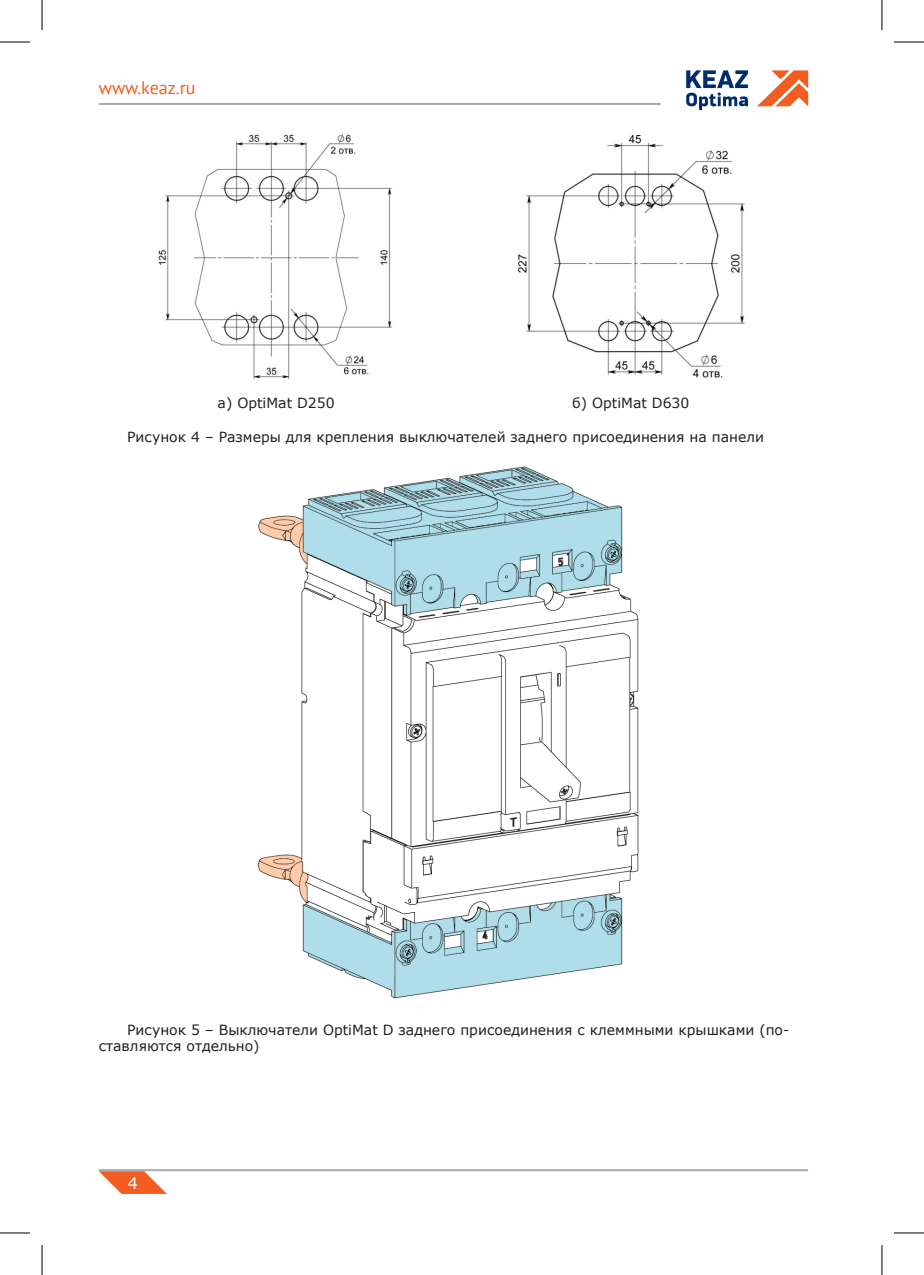
<style>
.page{position:relative;width:924px;height:1275px;background:#fff}
.page>*{position:absolute;margin:0;border:0;box-sizing:border-box;transform-origin:0 0}
.t1{font:18px "PT Sans";color:#f25d21}
.t2{font:16px "Verdana";color:#fff}
.t3{font:14px/16.8px "Verdana";color:#231f20}
</style>
<div class="page">
<hr style="left:99px;top:103px;width:561px;height:2px;background:#a8a9ad">
<svg style="left:757px;top:70px;width:50px;height:36px"></svg>
<svg style="left:686px;top:70px;width:61px;height:40px"></svg>
<svg style="left:99px;top:1171px;width:68px;height:23px"></svg>
<hr style="left:99px;top:1169px;width:708px;height:2px;background:#a8a9ad">
<img style="left:158px;top:134px;width:234px;height:245px">
<img style="left:518px;top:134px;width:227px;height:244px">
<img style="left:257px;top:466px;width:382px;height:533px">
<hr style="left:0;top:42px;width:30px;height:1px;background:#000">
<hr style="left:893px;top:42px;width:30px;height:1px;background:#000">
<hr style="left:0;top:1232px;width:30px;height:1px;background:#000">
<hr style="left:893px;top:1232px;width:30px;height:1px;background:#000">
<hr style="left:42px;top:0;width:1px;height:30px;background:#000">
<hr style="left:42px;top:1245px;width:1px;height:30px;background:#000">
<hr style="left:881px;top:0;width:1px;height:30px;background:#000">
<hr style="left:881px;top:1245px;width:1px;height:30px;background:#000">
<p class="t1" style="left:99px;top:76px;width:98px">www.keaz.ru</p>
<p class="t3" style="left:217px;top:394px;width:118px">а) OptiMat D250</p>
<p class="t3" style="left:572px;top:394px;width:119px">б) OptiMat D630</p>
<p class="t3" style="left:127px;top:428px;width:638px">Рисунок 4 – Размеры для крепления выключателей заднего присоединения на панели</p>
<p class="t3" style="left:99px;top:1021px;width:691px;text-indent:28px">Рисунок 5 – Выключатели OptiMat D заднего присоединения с клеммными крышками (по&shy;ставляются отдельно)</p>
<p class="t2" style="left:128px;top:1171px;width:12px">4</p>
</div>
